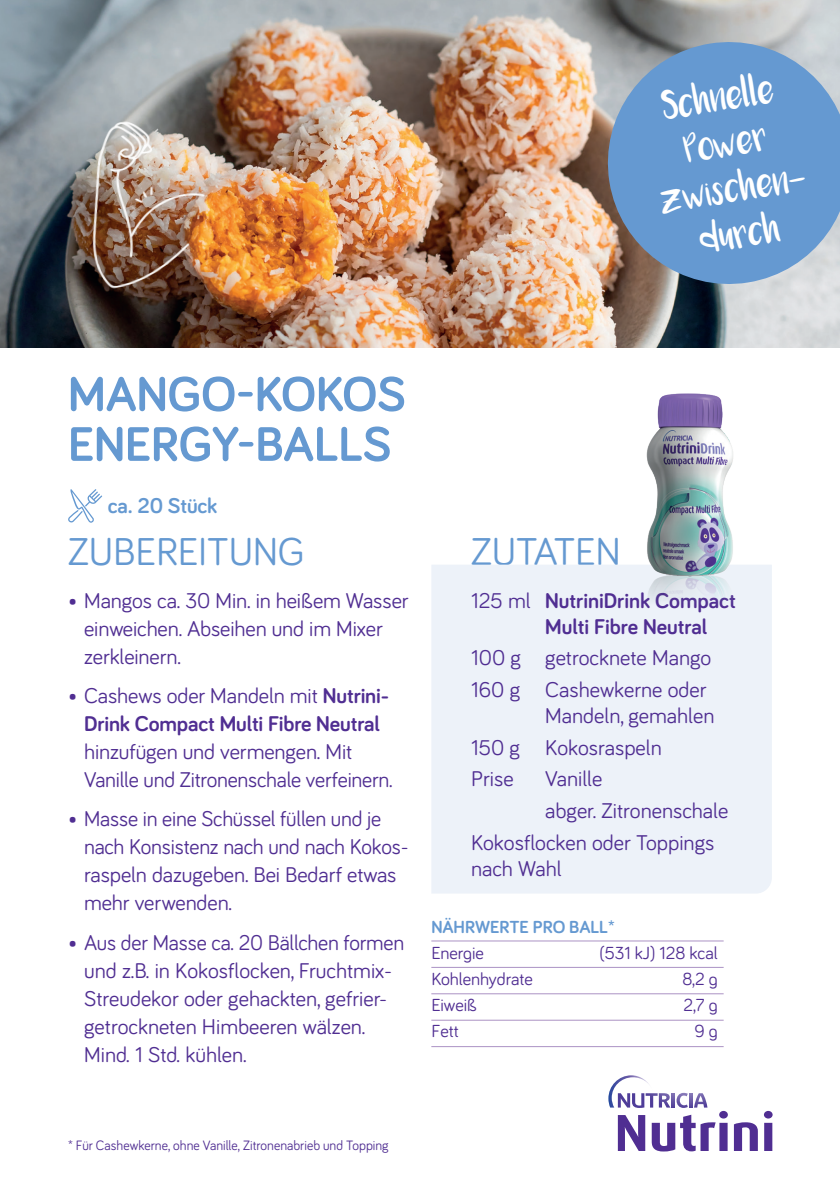
<style>
.page{position:relative;width:840px;height:1191px;background:#fff}
.page>*{position:absolute;margin:0;border:0;box-sizing:border-box;transform-origin:0 0}
.t1{font:700 50px/50px "Bariol";letter-spacing:-.005em;color:#6599d1}
.t2{font:40px "Bariol";letter-spacing:-.005em;color:#6599d1}
.t3{font:22px/28px "Bariol";letter-spacing:-.005em;color:#502e92}
.t4{font:700 22px/28px "Bariol";color:#502e92;text-align:center}
.t5{font:22px/46px "Luna";color:#fff;text-align:center}
.t6{font:700 22px "Bariol";letter-spacing:-.005em;color:#6599d1}
.t7{font:18px "Bariol";letter-spacing:-.005em;color:#502e92}
.t8{font:700 18px "Bariol";letter-spacing:-.005em;color:#6599d1}
.t9{font:14px "Bariol";letter-spacing:.005em;color:#502e92;scale:.96 1}
.s1{font-weight:400}
</style>
<div class="page">
<img style="left:0;top:0;width:839px;height:347px">
<svg style="left:68px;top:489px;width:34px;height:34px"></svg>
<div style="left:431px;top:565px;width:340px;height:328px;background:#edf2f9"></div>
<img style="left:635px;top:1093px;width:39px;height:15px">
<img style="left:689px;top:1093px;width:18px;height:14px">
<img style="left:676px;top:1092px;width:11px;height:16px">
<img style="left:608px;top:1075px;width:44px;height:32px">
<svg style="left:617px;top:1115px;width:28px;height:36px"></svg>
<svg style="left:651px;top:1111px;width:76px;height:40px"></svg>
<svg style="left:733px;top:1122px;width:24px;height:29px"></svg>
<svg style="left:764px;top:1111px;width:8px;height:40px"></svg>
<svg style="left:598px;top:33px;width:241px;height:260px;fill:#6599d1"></svg>
<img style="left:639px;top:586px;width:100px;height:75px">
<img style="left:639px;top:393px;width:101px;height:193px">
<img style="left:66px;top:93px;width:172px;height:214px">
<hr style="left:431px;top:940px;width:292px;height:1px;background:#ab92c4">
<hr style="left:431px;top:967px;width:292px;height:1px;background:#ab92c4">
<hr style="left:431px;top:993px;width:292px;height:1px;background:#ab92c4">
<hr style="left:431px;top:1019px;width:292px;height:1px;background:#ab92c4">
<hr style="left:431px;top:1046px;width:292px;height:1px;background:#ab92c4">
<p class="t5" style="left:643px;top:92px;width:142px;rotate:-9deg">Schnelle<br>Power zwischen&shy;durch</p>
<h1 class="t1" style="left:68px;top:367px;width:339px">MANGO-KOKOS<br>ENERGY-BALLS</h1>
<p class="t6" style="left:108px;top:490px;width:111px">ca. 20 Stück</p>
<h2 class="t2" style="left:68px;top:524px;width:238px">ZUBEREITUNG</h2>
<p class="t3" style="left:84px;top:585px;width:326px;text-indent:-16px">• Mangos ca. 30 Min. in heißem Wasser einweichen. Abseihen und im Mixer zerkleinern.</p>
<p class="t4" style="left:68px;top:680px;width:322px"><span class="s1">• Cashews oder Mandeln mit</span> Nutrini-<br>Drink Compact Multi Fibre Neutral</p>
<p class="t3" style="left:84px;top:736px;width:310px">hinzufügen und vermengen. Mit<br>Vanille und Zitronenschale verfeinern.</p>
<p class="t3" style="left:84px;top:804px;width:326px;text-indent:-16px">• Masse in eine Schüssel füllen und je nach Konsistenz nach und nach Kokos&shy;raspeln dazugeben. Bei Bedarf etwas mehr verwenden.</p>
<p class="t3" style="left:84px;top:927px;width:321px;text-indent:-16px">• Aus der Masse ca. 20 Bällchen formen und z.B. in Kokosflocken, Fruchtmix-Streudekor oder gehackten, gefrier&shy;getrockneten Himbeeren wälzen.<br>Mind. 1 Std. kühlen.</p>
<h2 class="t2" style="left:471px;top:524px;width:151px">ZUTATEN</h2>
<p class="t4" style="left:545px;top:586px;width:192px;line-height:26px;text-align:left;text-indent:-74px"><span class="s1">125 ml</span> NutriniDrink Compact<br>Multi Fibre Neutral</p>
<p class="t3" style="left:471px;top:641px;width:241px;line-height:31.6px">100 g getrocknete Mango<br>160 g Cashewkerne oder</p>
<p class="t3" style="left:471px;top:698px;width:245px;line-height:31.6px;text-indent:74px">Mandeln, gemahlen<br>150 g Kokosraspeln<br>Prise</p>
<p class="t3" style="left:545px;top:764px;width:59px">Vanille</p>
<p class="t3" style="left:545px;top:795px;width:184px">abger. Zitronenschale</p>
<p class="t3" style="left:471px;top:827px;width:245px">Kokosflocken oder Toppings</p>
<p class="t3" style="left:471px;top:853px;width:92px">nach Wahl</p>
<p class="t8" style="left:431px;top:914px;width:185px">NÄHRWERTE PRO BALL*</p>
<p class="t7" style="left:431px;top:940px;width:54px">Energie</p>
<p class="t7" style="left:599px;top:940px;width:119px">(531 kJ) 128 kcal</p>
<p class="t7" style="left:431px;top:966px;width:103px">Kohlenhydrate</p>
<p class="t7" style="left:682px;top:966px;width:37px">8,2 g</p>
<p class="t7" style="left:431px;top:992px;width:47px">Eiweiß</p>
<p class="t7" style="left:683px;top:992px;width:36px">2,7 g</p>
<p class="t7" style="left:431px;top:1018px;width:29px">Fett</p>
<p class="t7" style="left:694px;top:1018px;width:25px">9 g</p>
<p class="t9" style="left:68px;top:1135px;width:335px">* Für Cashewkerne, ohne Vanille, Zitronenabrieb und Topping</p>
</div>
